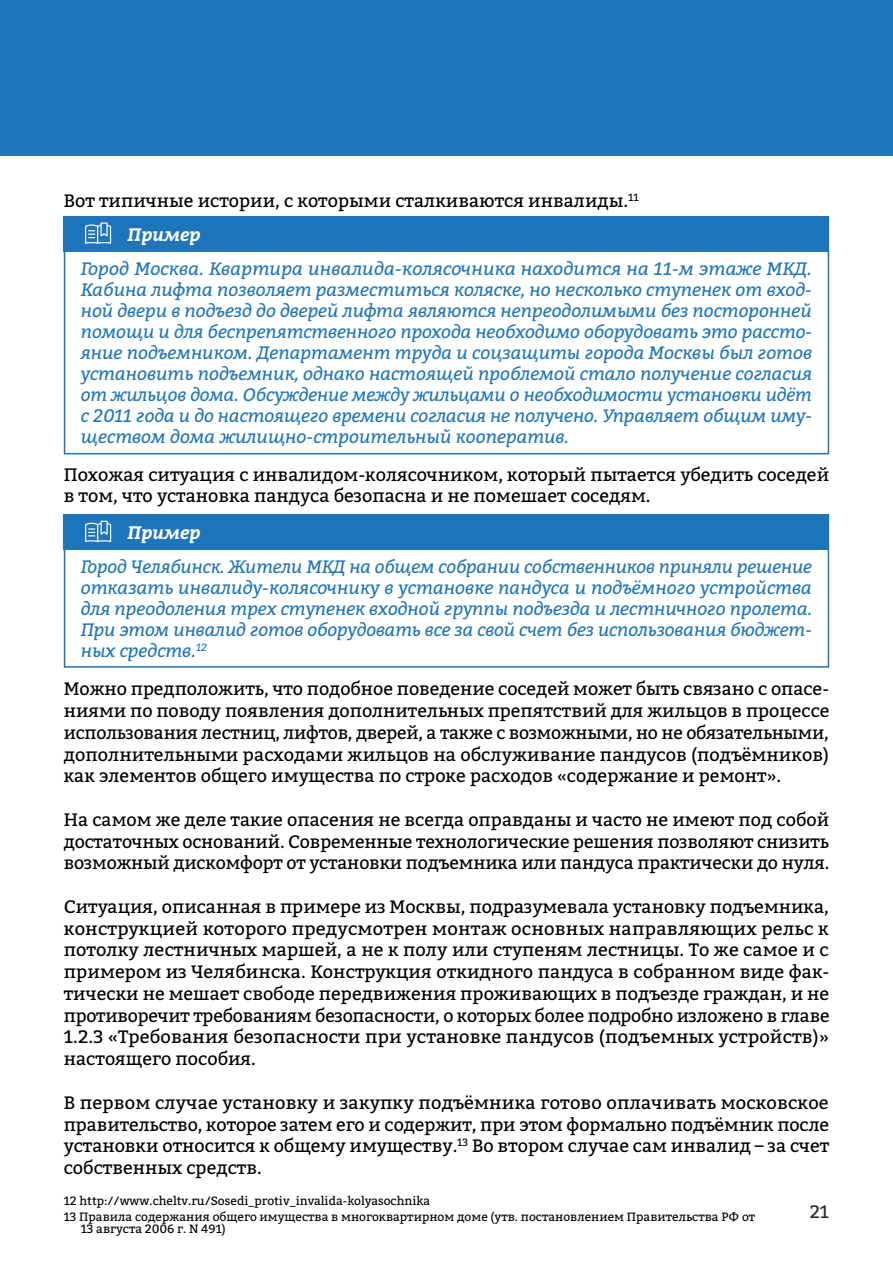
<style>
.page{position:relative;width:893px;height:1263px;background:#fff}
.page>*{position:absolute;margin:0;border:0;box-sizing:border-box;transform-origin:0 0}
.t1{font:18px/21.8px "Bitter";color:#000;text-align:justify}
.t2{font:italic 18px/21px "Bitter";letter-spacing:-.005em;color:#1f75ba;text-align:justify}
.t3{font:italic 700 18px "Bitter";color:#fff}
.t4{font:18px "Bitter";color:#2b2929}
.t5{font:12px/16.2px "Bitter";color:#000}
</style>
<div class="page">
<div style="left:0;top:0;width:893px;height:155px;background:#1f75ba"></div>
<div style="left:64px;top:514px;width:765px;height:154px;border:2px solid #1f75ba"></div>
<div style="left:64px;top:514px;width:765px;height:36px;background:#1f75ba"></div>
<svg style="left:85px;top:521px;width:26px;height:21px"></svg>
<div style="left:64px;top:216px;width:765px;height:36px;background:#1f75ba"></div>
<svg style="left:85px;top:222px;width:26px;height:22px"></svg>
<p class="t1" style="left:64px;top:190px;width:577px">Вот типичные истории, с которыми сталкиваются инвалиды.<sup>11</sup></p>
<p class="t3" style="left:128px;top:221px;width:74px">Пример</p>
<p class="t2" style="left:81px;top:258px;width:733px">Город Москва. Квартира инвалида-колясочника находится на 11-м этаже МКД.<br>Кабина лифта позволяет разместиться коляске, но несколько ступенек от вход&shy;ной двери в подъезд до дверей лифта являются непреодолимыми без посторонней помощи и для беспрепятственного прохода необходимо оборудовать это рассто&shy;яние подъемником. Департамент труда и соцзащиты города Москвы был готов установить подъемник, однако настоящей проблемой стало получение согласия от жильцов дома. Обсуждение между жильцами о необходимости установки идёт с 2011 года и до настоящего времени согласия не получено. Управляет общим иму&shy;ществом дома жилищно-строительный кооператив.</p>
<p class="t1" style="left:64px;top:463px;width:767px;line-height:21px">Похожая ситуация с инвалидом-колясочником, который пытается убедить соседей в том, что установка пандуса безопасна и не помешает соседям.</p>
<p class="t3" style="left:128px;top:519px;width:74px">Пример</p>
<p class="t2" style="left:81px;top:556px;width:733px">Город Челябинск. Жители МКД на общем собрании собственников приняли решение отказать инвалиду-колясочнику в установке пандуса и подъёмного устройства для преодоления трех ступенек входной группы подъезда и лестничного пролета.<br>При этом инвалид готов оборудовать все за свой счет без использования бюджет&shy;ных средств.<sup>12</sup></p>
<p class="t1" style="left:64px;top:678px;width:767px">Можно предположить, что подобное поведение соседей может быть связано с опасе&shy;ниями по поводу появления дополнительных препятствий для жильцов в процессе использования лестниц, лифтов, дверей, а также с возможными, но не обязательными, дополнительными расходами жильцов на обслуживание пандусов (подъёмников) как элементов общего имущества по строке расходов «содержание и ремонт».</p>
<p class="t1" style="left:64px;top:808px;width:767px">На самом же деле такие опасения не всегда оправданы и часто не имеют под собой достаточных оснований. Современные технологические решения позволяют снизить возможный дискомфорт от установки подъемника или пандуса практически до нуля.</p>
<p class="t1" style="left:64px;top:895px;width:767px">Ситуация, описанная в примере из Москвы, подразумевала установку подъемника, конструкцией которого предусмотрен монтаж основных направляющих рельс к потолку лестничных маршей, а не к полу или ступеням лестницы. То же самое и с примером из Челябинска. Конструкция откидного пандуса в собранном виде фак&shy;тически не мешает свободе передвижения проживающих в подъезде граждан, и не противоречит требованиям безопасности, о которых более подробно изложено в главе 1.2.3 «Требования безопасности при установке пандусов (подъемных устройств)» настоящего пособия.</p>
<p class="t1" style="left:64px;top:1091px;width:767px">В первом случае установку и закупку подъёмника готово оплачивать московское правительство, которое затем его и содержит, при этом формально подъёмник после установки относится к общему имуществу.<sup>13</sup> Во втором случае сам инвалид – за счет собственных средств.</p>
<p class="t5" style="left:64px;top:1192px;width:693px">12 http://www.cheltv.ru/Sosedi_protiv_invalida-kolyasochnika<br>13 Правила содержания общего имущества в многоквартирном доме (утв. постановлением Правительства РФ от</p>
<p class="t5" style="left:81px;top:1220px;width:147px">13 августа 2006 г. N 491)</p>
<p class="t4" style="left:810px;top:1199px;width:21px">21</p>
</div>
